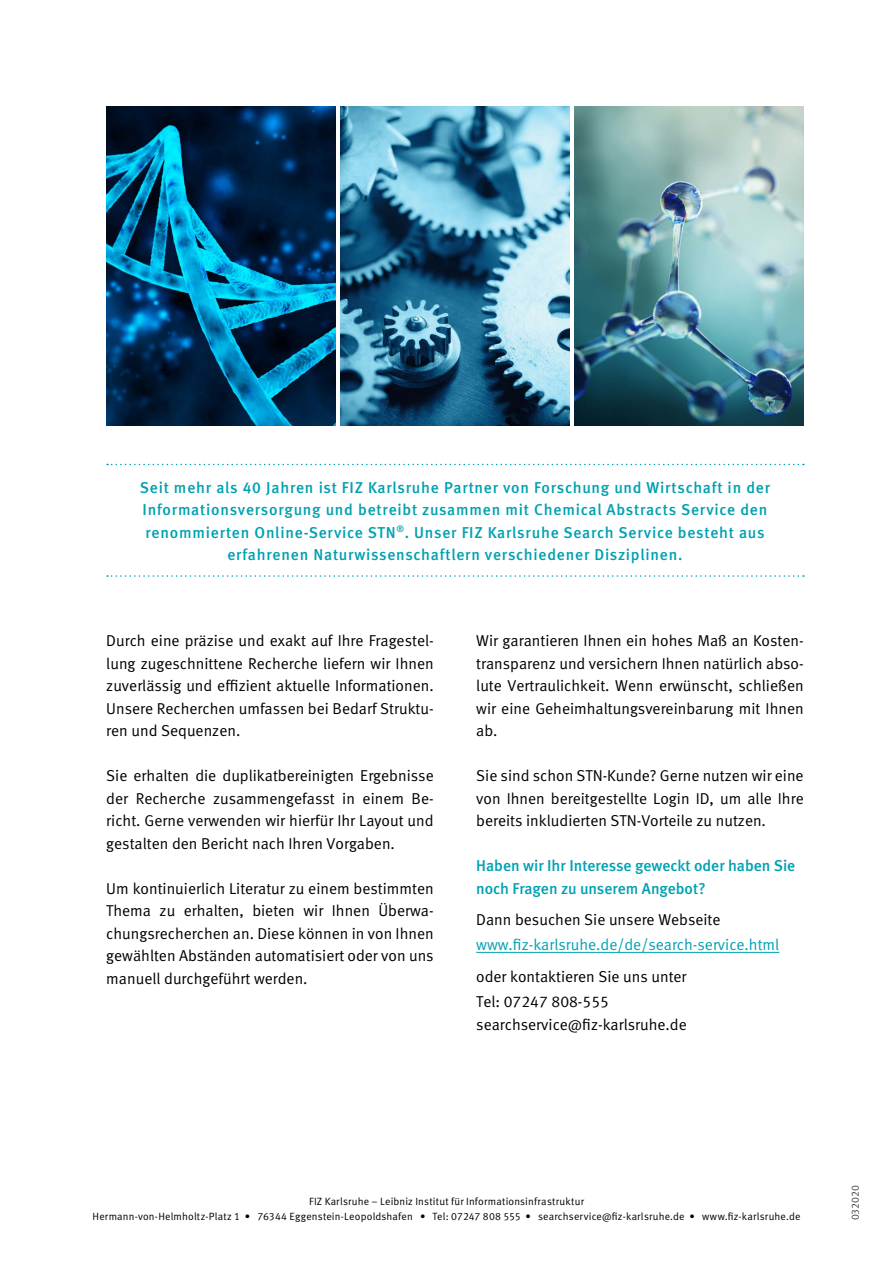
<style>
.page{position:relative;width:893px;height:1263px;background:#fff}
.page>*{position:absolute;margin:0;border:0;box-sizing:border-box;transform-origin:0 0}
.t1{font:15.75px/22.5px "Meta Normal LF";color:#000;text-align:justify}
.t2{font:15.75px/22.5px "Meta Medium LF";letter-spacing:.05em;color:#00a1b1;text-align:center}
.t3{font:15.75px/22.5px "Meta Medium LF";color:#00a1b1}
.t4{font:15.75px "Meta Normal LF";color:#00a1b1}
.t5{font:10.5px/15px "Meta Normal LF";letter-spacing:.015em;color:#000;text-align:center}
.t6{font:10.5px "Meta Normal LF";color:#444346}
</style>
<div class="page">
<hr style="left:476px;top:952px;width:303px;height:1px;background:#00a1b1">
<svg style="left:107px;top:464px;width:697px;height:1px"></svg>
<svg style="left:107px;top:575px;width:697px;height:2px"></svg>
<img style="left:106px;top:106px;width:230px;height:319px">
<img style="left:340px;top:106px;width:230px;height:319px">
<img style="left:574px;top:106px;width:230px;height:319px">
<p class="t2" style="left:140px;top:476px;width:632px">Seit mehr als 40 Jahren ist FIZ Karlsruhe Partner von Forschung und Wirtschaft in der Informationsversorgung und betreibt zusammen mit Chemical Abstracts Service den renommierten Online-Service STN<sup>®</sup>. Unser FIZ Karlsruhe Search Service besteht aus erfahrenen Naturwissenschaftlern verschiedener Disziplinen.</p>
<p class="t1" style="left:106px;top:629px;width:329px">Durch eine präzise und exakt auf Ihre Fragestel&shy;lung zugeschnittene Recherche liefern wir Ihnen zuverlässig und effizient aktuelle Informationen.<br>Unsere Recherchen umfassen bei Bedarf Struktu&shy;ren und Sequenzen.</p>
<p class="t1" style="left:106px;top:764px;width:329px">Sie erhalten die duplikatbereinigten Ergebnisse der Recherche zusammengefasst in einem Be&shy;richt. Gerne verwenden wir hierfür Ihr Layout und gestalten den Bericht nach Ihren Vorgaben.</p>
<p class="t1" style="left:106px;top:877px;width:329px">Um kontinuierlich Literatur zu einem bestimmten Thema zu erhalten, bieten wir Ihnen Überwa&shy;chungsrecherchen an. Diese können in von Ihnen gewählten Abständen automatisiert oder von uns manuell durchgeführt werden.</p>
<p class="t1" style="left:476px;top:629px;width:329px">Wir garantieren Ihnen ein hohes Maß an Kosten&shy;transparenz und versichern Ihnen natürlich abso&shy;lute Vertraulichkeit. Wenn erwünscht, schließen wir eine Geheimhaltungsvereinbarung mit Ihnen ab.</p>
<p class="t1" style="left:476px;top:764px;width:329px">Sie sind schon STN-Kunde? Gerne nutzen wir eine von Ihnen bereitgestellte Login ID, um alle Ihre bereits inkludierten STN-Vorteile zu nutzen.</p>
<p class="t3" style="left:476px;top:854px;width:321px">Haben wir Ihr Interesse geweckt oder haben Sie noch Fragen zu unserem Angebot?</p>
<p class="t1" style="left:476px;top:908px;width:246px">Dann besuchen Sie unsere Webseite</p>
<p class="t4" style="left:476px;top:935px;width:305px">www.fiz-karlsruhe.de/de/search-service.html</p>
<p class="t1" style="left:476px;top:963px;width:212px;line-height:25.5px">oder kontaktieren Sie uns unter<br>Tel: 07247 808-555</p>
<p class="t1" style="left:476px;top:1013px;width:212px">searchservice@fiz-karlsruhe.de</p>
<p class="t5" style="left:93px;top:1193px;width:709px">FIZ Karlsruhe – Leibniz Institut für Informationsinfrastruktur<br>Hermann-von-Helmholtz-Platz 1 • 76344 Eggenstein-Leopoldshafen • Tel: 07247 808 555 • searchservice@fiz-karlsruhe.de • www.fiz-karlsruhe.de</p>
<p class="t6" style="left:849px;top:1220px;width:37px;rotate:-90deg">032020</p>
</div>
